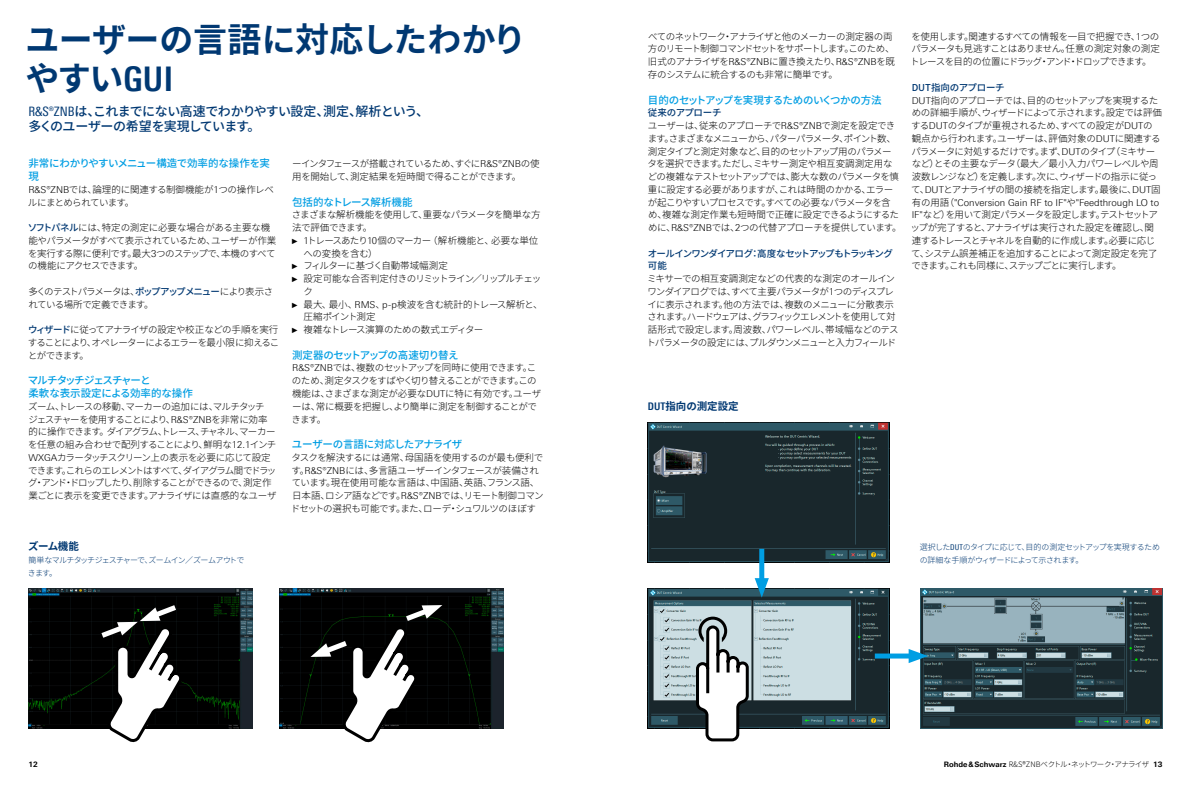
<style>
.page{position:relative;width:1191px;height:794px;background:#fff}
.page>*{position:absolute;margin:0;border:0;box-sizing:border-box;transform-origin:0 0}
.Seiten_Headline_34Pt{font:700 34px/38.3px "Source Han Sans JP";letter-spacing:-.02em;color:#003872}
.Teaser{font:500 13px/14.7px "Source Han Sans JP";letter-spacing:-.04em;color:#003872}
.Absatzfett_cyan{font:500 10.5px/12.8px "Source Han Sans JP";letter-spacing:-.035em;color:#009ee3}
.Grafik_Tabelle_Übers{font:700 10.5px "Source Han Sans JP";color:#003872}
.Absatzfett_cyan-2{font:500 10.5px "Source Han Sans JP";color:#009ee3}
.Haupttext_ohne_Absta{font:300 9.5px/12.8px "Source Han Sans JP";letter-spacing:-.055em;color:#000}
.Haupttext{font:300 9.5px/12.8px "Source Han Sans JP";letter-spacing:-.055em;color:#000}
.Haupttext-2{font:300 9.5px/12.8px "Source Han Sans JP";letter-spacing:-.03em;color:#000}
.Haupttext-3{font:300 9.5px/12.8px "Source Han Sans JP";letter-spacing:-.08em;color:#000}
.Haupttext-4{font:300 9.5px/12.8px "Source Han Sans JP";letter-spacing:-.025em;color:#000}
.Haupttext-5{font:500 9.5px/12.8px "Source Han Sans JP";letter-spacing:-.11em;color:#003872}
.Haupttext-6{font:300 9.5px "Source Han Sans JP";letter-spacing:-.035em;color:#000}
.Absatzfett_cyan-3{font:500 9.5px "Source Han Sans JP";letter-spacing:-.035em;color:#003872}
.Bildunterschrift{font:300 8px/12.8px "Source Han Sans JP";letter-spacing:-.07em;color:#003872}
.Bildunterschrift-2{font:300 8px/12.8px "Source Han Sans JP";letter-spacing:-.095em;color:#003872}
.t1{font:300 7.5px "Source Han Sans JP";letter-spacing:-.085em;color:#000}
.t2{font:700 7.5px "Linotype Univers 630";color:#000}
.s1{font-family:"Linotype Univers 620 Cn"}
.s2{font-family:"Linotype Univers 420 Cn";font-weight:400}
.s3{font-family:"Linotype Univers 330"}
.s4{font-weight:500;color:#003872}
.s5{font-family:"Arial Narrow";font-weight:400;font-size:7.6px}
.s6{font-family:"Linotype Univers 630";font-weight:700}
</style>
<div class="page">
<img style="left:648px;top:588px;width:241px;height:140px">
<img style="left:648px;top:422px;width:241px;height:140px">
<img style="left:920px;top:588px;width:242px;height:140px">
<div style="left:874px;top:653px;width:42px;height:5px;background:#009ee3"></div>
<svg style="left:908px;top:649px;width:20px;height:14px"></svg>
<div style="left:759px;top:549px;width:5px;height:37px;background:#009ee3"></div>
<svg style="left:754px;top:578px;width:15px;height:19px"></svg>
<img style="left:28px;top:588px;width:225px;height:141px">
<img style="left:279px;top:588px;width:224px;height:141px">
<svg style="left:694px;top:616px;width:56px;height:126px"></svg>
<svg style="left:96px;top:601px;width:89px;height:142px"></svg>
<svg style="left:310px;top:602px;width:132px;height:141px"></svg>
<p class="Seiten_Headline_34Pt" style="left:26px;top:22px;width:502px">ユーザーの言語に対応したわかりやすい<span class="s1">GUI</span></p>
<p class="Teaser" style="left:28px;top:104px;width:402px"><span class="s2">R&amp;S®ZNB</span>は、これまでにない高速でわかりやすい設定、測定、解析という、多くのユーザーの希望を実現しています。</p>
<p class="Absatzfett_cyan" style="left:28px;top:157px;width:243px">非常にわかりやすいメニュー構造で効率的な操作を実現</p>
<p class="Haupttext_ohne_Absta" style="left:28px;top:183px;width:247px"><span class="s3">R&amp;S®ZNB</span>では、論理的に関連する制御機能が<span class="s3">1</span>つの操作レベルにまとめられています。</p>
<p class="Haupttext" style="left:28px;top:221px;width:250px"><span class="s4">ソフトパネル</span>には、特定の測定に必要な場合がある主要な機能やパラメータがすべて表示されているため、ユーザーが作業を実行する際に便利です。最大<span class="s3">3</span>つのステップで、本機のすべての機能にアクセスできます。</p>
<p class="Haupttext-3" style="left:28px;top:285px;width:246px">多くのテストパラメータは、<span class="s4">ポップアップメニュー</span>により表示されている場所で定義できます。</p>
<p class="Haupttext" style="left:28px;top:323px;width:253px;text-align:justify"><span class="s4">ウィザード</span>に従ってアナライザの設定や校正などの手順を実行することにより、オペレーターによるエラーを最小限に抑えることができます。</p>
<p class="Absatzfett_cyan" style="left:28px;top:374px;width:167px">マルチタッチジェスチャーと<br>柔軟な表示設定による効率的な操作</p>
<p class="Haupttext_ohne_Absta" style="left:28px;top:400px;width:250px">ズーム、トレースの移動、マーカーの追加には、マルチタッチ<br>ジェスチャーを使用することにより、<span class="s3">R&amp;S®ZNB</span>を非常に効率的に操作できます。ダイアグラム、トレース、チャネル、マーカーを任意の組み合わせで配列することにより、鮮明な<span class="s3">12.1</span>インチ<span class="s3">WXGA</span>カラータッチスクリーン上の表示を必要に応じて設定できます。これらのエレメントはすべて、ダイアグラム間でドラッグ・アンド・ドロップしたり、削除することができるので、測定作業ごとに表示を変更できます。アナライザには直感的なユーザ</p>
<p class="Grafik_Tabelle_Übers" style="left:28px;top:540px;width:52px">ズーム機能</p>
<p class="Bildunterschrift-2" style="left:28px;top:554px;width:218px">簡単なマルチタッチジェスチャーで、ズームイン／ズームアウトできます。</p>
<p class="Haupttext_ohne_Absta" style="left:292px;top:158px;width:249px">ーインタフェースが搭載されているため、すぐに<span class="s3">R&amp;S®ZNB</span>の使用を開始して、測定結果を短時間で得ることができます。</p>
<p class="Absatzfett_cyan-2" style="left:292px;top:196px;width:122px">包括的なトレース解析機能</p>
<p class="Haupttext_ohne_Absta" style="left:292px;top:209px;width:250px">さまざまな解析機能を使用して、重要なパラメータを簡単な方法で評価できます。</p>
<p class="Haupttext-2" style="left:303px;top:234px;width:236px;text-indent:-11px"><span class="s5">►</span> <span class="s3">1</span>トレースあたり<span class="s3">10</span>個のマーカー（解析機能と、必要な単位への変換を含む）</p>
<p class="Haupttext-6" style="left:292px;top:260px;width:157px"><span class="s5">►</span> フィルターに基づく自動帯域幅測定</p>
<p class="Haupttext" style="left:303px;top:272px;width:239px;text-indent:-11px"><span class="s5">►</span> 設定可能な合否判定付きのリミットライン／リップルチェック</p>
<p class="Haupttext-4" style="left:303px;top:298px;width:241px;text-indent:-11px"><span class="s5">►</span> 最大、最小、<span class="s3">RMS</span>、<span class="s3">p-p</span>検波を含む統計的トレース解析と、圧縮ポイント測定</p>
<p class="Haupttext-2" style="left:292px;top:323px;width:193px"><span class="s5">►</span> 複雑なトレース演算のための数式エディター</p>
<p class="Absatzfett_cyan" style="left:292px;top:349px;width:168px">測定器のセットアップの高速切り替え</p>
<p class="Haupttext_ohne_Absta" style="left:292px;top:362px;width:251px"><span class="s3">R&amp;S®ZNB</span>では、複数のセットアップを同時に使用できます。このため、測定タスクをすばやく切り替えることができます。この機能は、さまざまな測定が必要な<span class="s3">DUT</span>に特に有効です。ユーザーは、常に概要を把握し、より簡単に測定を制御することができます。</p>
<p class="Absatzfett_cyan" style="left:292px;top:438px;width:172px">ユーザーの言語に対応したアナライザ</p>
<p class="Haupttext_ohne_Absta" style="left:291px;top:451px;width:254px">タスクを解決するには通常、母国語を使用するのが最も便利です。<span class="s3">R&amp;S®ZNB</span>には、多言語ユーザーインタフェースが装備されています。現在使用可能な言語は、中国語、英語、フランス語、日本語、ロシア語などです。<span class="s3">R&amp;S®ZNB</span>では、リモート制御コマンドセットの選択も可能です。また、ローデ・シュワルツのほぼす</p>
<p class="Haupttext_ohne_Absta" style="left:648px;top:30px;width:248px">べてのネットワーク・アナライザと他のメーカーの測定器の両方のリモート制御コマンドセットをサポートします。このため、旧式のアナライザを<span class="s3">R&amp;S®ZNB</span>に置き換えたり、<span class="s3">R&amp;S®ZNB</span>を既存のシステムに統合するのも非常に簡単です。</p>
<p class="Absatzfett_cyan" style="left:648px;top:93px;width:235px">目的のセットアップを実現するためのいくつかの方法</p>
<p class="Absatzfett_cyan-3" style="left:648px;top:107px;width:75px">従来のアプローチ</p>
<p class="Haupttext_ohne_Absta" style="left:647px;top:119px;width:256px">ユーザーは、従来のアプローチで<span class="s3">R&amp;S®ZNB</span>で測定を設定できます。さまざまなメニューから、パターパラメータ、ポイント数、測定タイプと測定対象など、目的のセットアップ用のパラメータを選択できます。ただし、ミキサー測定や相互変調測定用などの複雑なテストセットアップでは、膨大な数のパラメータを慎重に設定する必要がありますが、これは時間のかかる、エラーが起こりやすいプロセスです。すべての必要なパラメータを含め、複雑な測定作業も短時間で正確に設定できるようにするために、<span class="s3">R&amp;S®ZNB</span>では、<span class="s3">2</span>つの代替アプローチを提供しています。</p>
<p class="Haupttext-5" style="left:648px;top:247px;width:246px">オールインワンダイアログ：高度なセットアップもトラッキング可能</p>
<p class="Haupttext_ohne_Absta" style="left:646px;top:272px;width:254px">ミキサーでの相互変調測定などの代表的な測定のオールインワンダイアログでは、すべて主要パラメータが<span class="s3">1</span>つのディスプレイに表示されます。他の方法では、複数のメニューに分散表示されます。ハードウェアは、グラフィックエレメントを使用して対話形式で設定します。周波数、パワーレベル、帯域幅などのテストパラメータの設定には、プルダウンメニューと入力フィールド</p>
<p class="Haupttext_ohne_Absta" style="left:910px;top:30px;width:251px;text-align:justify">を使用します。関連するすべての情報を一目で把握でき、<span class="s3">1</span>つのパラメータも見逃すことはありません。任意の測定対象の測定トレースを目的の位置にドラッグ・アンド・ドロップできます。</p>
<p class="Haupttext" style="left:910px;top:81px;width:253px"><span class="s4">DUT指向のアプローチ<br></span><span class="s3">DUT</span>指向のアプローチでは、目的のセットアップを実現するための詳細手順が、ウィザードによって示されます。設定では評価する<span class="s3">DUT</span>のタイプが重視されるため、すべての設定が<span class="s3">DUT</span>の観点から行われます。ユーザーは、評価対象の<span class="s3">DUT</span>に関連するパラメータに対処するだけです。まず、<span class="s3">DUT</span>のタイプ（ミキサーなど）とその主要なデータ（最大／最小入力パワーレベルや周波数レンジなど）を定義します。次に、ウィザードの指示に従って、<span class="s3">DUT</span>とアナライザの間の接続を指定します。最後に、<span class="s3">DUT</span>固有の用語（<span class="s3">"Conversion Gain RF to IF"</span>や<span class="s3">"Feedthrough LO to IF"</span>など）を用いて測定パラメータを設定します。テストセットアップが完了すると、アナライザは実行された設定を確認し、関連するトレースとチャネルを自動的に作成します。必要に応じて、システム誤差補正を追加することによって測定設定を完了できます。これも同様に、ステップごとに実行します。</p>
<p class="Grafik_Tabelle_Übers" style="left:648px;top:400px;width:92px"><span class="s1">DUT</span>指向の測定設定</p>
<p class="Bildunterschrift" style="left:919px;top:541px;width:242px">選択した<span class="s2">DUT</span>のタイプに応じて、目的の測定セットアップを実現するための詳細な手順がウィザードによって示されます。</p>
<p class="t2" style="left:28px;top:760px;width:11px">12</p>
<p class="t1" style="left:943px;top:760px;width:220px"><span class="s6">Rohde&amp;Schwarz</span> R&amp;S®ZNBベクトル・ネットワーク・アナライザ <span class="s6">13</span></p>
</div>
